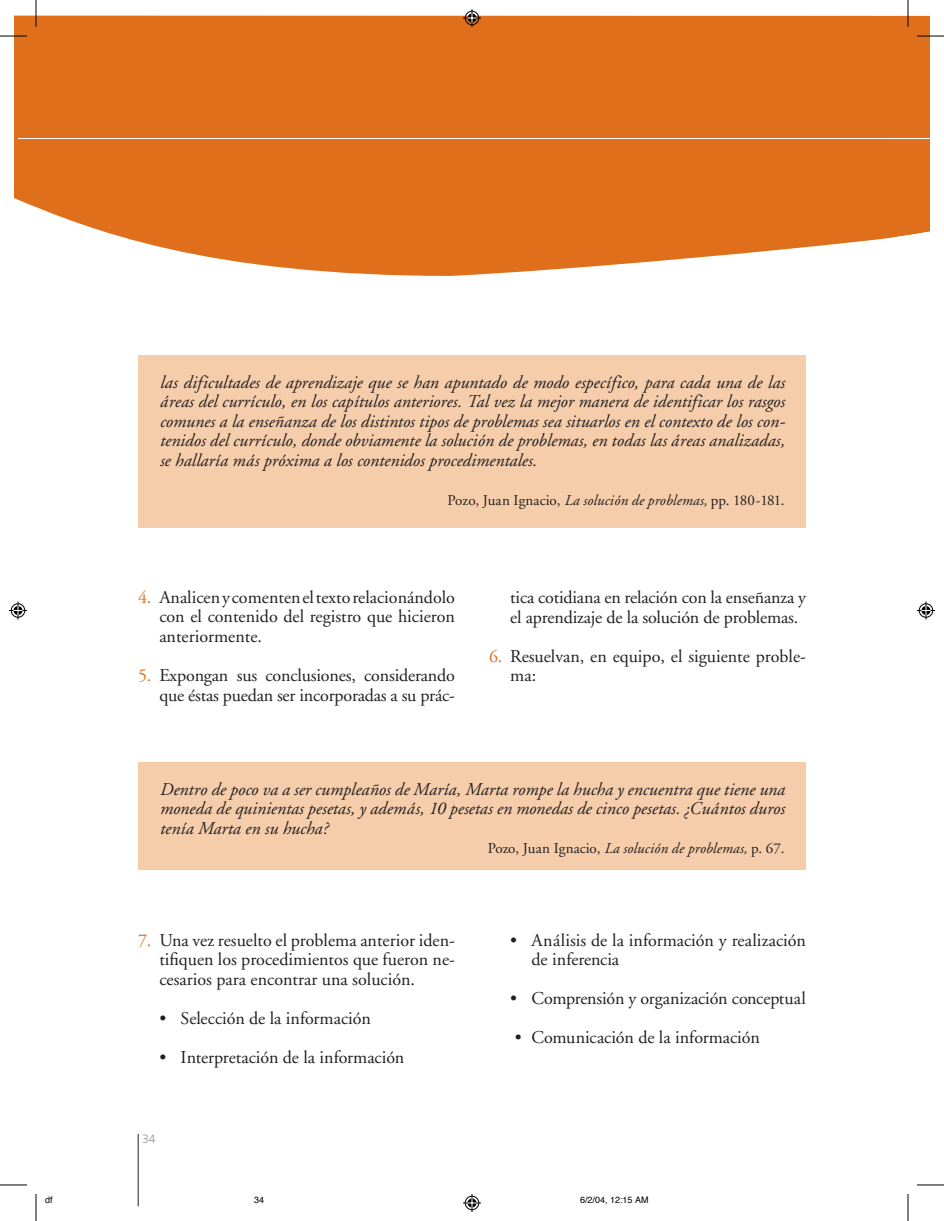
<style>
.page{position:relative;width:944px;height:1221px;background:#fff}
.page>*{position:absolute;margin:0;border:0;box-sizing:border-box;transform-origin:0 0}
.puntos_2col{font:italic 18px/19.5px "Adobe Garamond";color:#231f20;text-align:justify}
.puntos_2col-2{font:18px/19.5px "Adobe Garamond";letter-spacing:-.01em;color:#231f20;text-align:justify}
.balazo_2_col{font:18px/19.5px "Adobe Garamond";color:#231f20}
.puntos_2col-3{font:15px "Adobe Garamond";letter-spacing:.005em;color:#231f20}
.t1{font:300 12px "Frutiger";color:#939598}
.t2{font:9px "Helvetica";color:#000}
.s1{font-style:italic}
.s2{color:#e06f1c}
</style>
<div class="page">
<svg style="left:15px;top:16px;width:871px;height:260px;background:#e27a2d"></svg>
<hr style="left:138px;top:1133px;width:1px;height:72px;background:#231f20">
<hr style="left:18px;top:138px;width:890px;height:1px;background:#fff">
<div style="left:138px;top:355px;width:668px;height:173px;background:#f6cdab"></div>
<div style="left:138px;top:762px;width:668px;height:107px;background:#f6cdab"></div>
<svg style="left:36px;top:0;width:1px;height:27px"></svg>
<svg style="left:0;top:36px;width:27px;height:1px"></svg>
<svg style="left:886px;top:0;width:58px;height:239px"></svg>
<svg style="left:36px;top:1194px;width:1px;height:26px"></svg>
<svg style="left:0;top:1184px;width:27px;height:1px"></svg>
<svg style="left:907px;top:1194px;width:1px;height:26px"></svg>
<svg style="left:917px;top:1184px;width:27px;height:1px"></svg>
<svg style="left:463px;top:9px;width:18px;height:18px"></svg>
<svg style="left:463px;top:1194px;width:18px;height:17px"></svg>
<svg style="left:9px;top:601px;width:18px;height:18px"></svg>
<svg style="left:917px;top:601px;width:18px;height:18px"></svg>
<p class="puntos_2col" style="left:159px;top:372px;width:627px">las dificultades de aprendizaje que se han apuntado de modo específico, para cada una de las áreas del currículo, en los capítulos anteriores. Tal vez la mejor manera de identificar los rasgos comunes a la enseñanza de los distintos tipos de problemas sea situarlos en el contexto de los con&shy;tenidos del currículo, donde obviamente la solución de problemas, en todas las áreas analizadas, se hallaría más próxima a los contenidos procedimentales.</p>
<p class="puntos_2col-3" style="left:447px;top:492px;width:339px">Pozo, Juan Ignacio, <span class="s1">La solución de problemas,</span> pp. 180-181.</p>
<p class="puntos_2col-2" style="left:159px;top:587px;width:297px;text-indent:-21px"><span class="s2">4.</span> Analicen y comenten el texto relacionándolo con el contenido del registro que hicieron anteriormente.</p>
<p class="puntos_2col-2" style="left:138px;top:665px;width:318px;text-align:right"><span class="s2">5.</span> Expongan sus conclusiones, considerando que éstas puedan ser incorporadas a su prác-</p>
<p class="puntos_2col-2" style="left:510px;top:588px;width:297px">tica cotidiana en relación con la enseñanza y el aprendizaje de la solución de problemas.</p>
<p class="puntos_2col-2" style="left:510px;top:646px;width:297px;text-indent:-21px"><span class="s2">6.</span> Resuelvan, en equipo, el siguiente proble&shy;ma:</p>
<p class="puntos_2col" style="left:159px;top:779px;width:626px">Dentro de poco va a ser cumpleaños de María, Marta rompe la hucha y encuentra que tiene una moneda de quinientas pesetas, y además, 10 pesetas en monedas de cinco pesetas. ¿Cuántos duros tenía Marta en su hucha?</p>
<p class="puntos_2col-3" style="left:488px;top:840px;width:298px">Pozo, Juan Ignacio, <span class="s1">La solución de problemas,</span> p. 67.</p>
<p class="puntos_2col-2" style="left:159px;top:930px;width:297px;text-indent:-21px"><span class="s2">7.</span> Una vez resuelto el problema anterior iden&shy;tifiquen los procedimientos que fueron ne&shy;cesarios para encontrar una solución.</p>
<p class="balazo_2_col" style="left:159px;top:1008px;width:213px">• Selección de la información</p>
<p class="balazo_2_col" style="left:159px;top:1047px;width:246px">• Interpretación de la información</p>
<p class="t1" style="left:142px;top:1131px;width:15px">34</p>
<p class="balazo_2_col" style="left:531px;top:930px;width:276px;text-indent:-21px">• Análisis de la información y realización de inferencia</p>
<p class="balazo_2_col" style="left:510px;top:988px;width:297px">• Comprensión y organización conceptual</p>
<p class="balazo_2_col" style="left:515px;top:1027px;width:247px">• Comunicación de la información</p>
<p class="t2" style="left:45px;top:1193px;width:9px">df</p>
<p class="t2" style="left:254px;top:1193px;width:12px">34</p>
<p class="t2" style="left:580px;top:1193px;width:70px">6/2/04, 12:15 AM</p>
</div>
